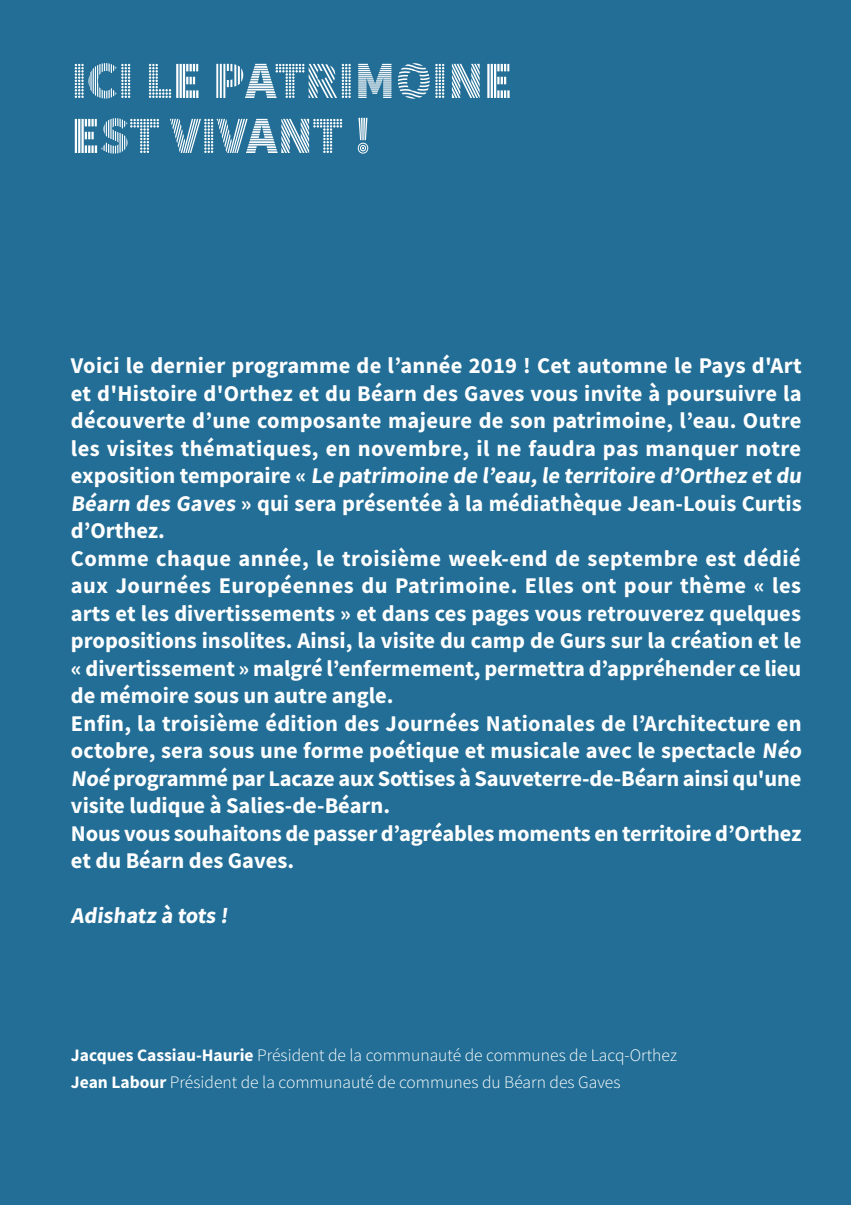
<style>
.page{position:relative;width:851px;height:1205px;background:#fff}
.page>*{position:absolute;margin:0;border:0;box-sizing:border-box;transform-origin:0 0}
.t1{font:900 52.5px/55px "Source Sans Pro DISPLAYV2";color:#fff}
.t2{font:700 22.5px/27.5px "Source Sans Pro";color:#fff}
.t3{font:300 17.5px/27.5px "Source Sans Pro";color:#fff}
.s1{font-weight:700}
</style>
<div class="page">
<div style="left:0;top:0;width:850px;height:1205px;background:#226e96"></div>
<h1 class="t1" style="left:71px;top:55px;width:443px">ICI LE PATRIMOINE<br>EST VIVANT !</h1>
<p class="t2" style="left:71px;top:351px;width:735px">Voici le dernier programme de l’année 2019 ! Cet automne le Pays d'Art et d'Histoire d'Orthez et du Béarn des Gaves vous invite à poursuivre la découverte d’une composante majeure de son patrimoine, l’eau. Outre les visites thématiques, en novembre, il ne faudra pas manquer notre ex p os i t i o n te m p o ra i re « Le patrimoine de l’eau,le territoire d’Orthez et du Béarn des Gaves » qui sera présentée à la médiathèque Jean-Louis Curtis d’Orthez.<br>Comme chaque année, le troisième week-end de septembre est dédié aux Journées Européennes du Patrimoine. Elles ont pour thème « les arts et les divertissements » et dans ces pages vous retrouverez quelques propositions insolites. Ainsi, la visite du camp de Gurs sur la création et le « divertissement » malgré l’enfermement, permettra d’appréhender ce lieu de mémoire sous un autre angle.<br>Enfin, la troisième édition des Journées Nationales de l’Architecture en octobre, sera sous une forme poétique et musicale avec le spectacle Néo Noé programmé par Lacaze aux Sottises à Sauveterre-de-Béarn ainsi qu'une visite ludique à Salies-de-Béarn.<br>Nous vous souhaitons de passer d’agréables moments en territoire d’Orthez et du Béarn des Gaves.</p>
<p class="t2" style="left:71px;top:901px;width:162px">Adishatz à tots !</p>
<p class="t3" style="left:71px;top:1041px;width:607px"><span class="s1">Jacques Cassiau-Haurie</span> Président de la communauté de communes de Lacq-Orthez<br><span class="s1">Jean Labour</span> Président de la communauté de communes du Béarn des Gaves</p>
</div>
